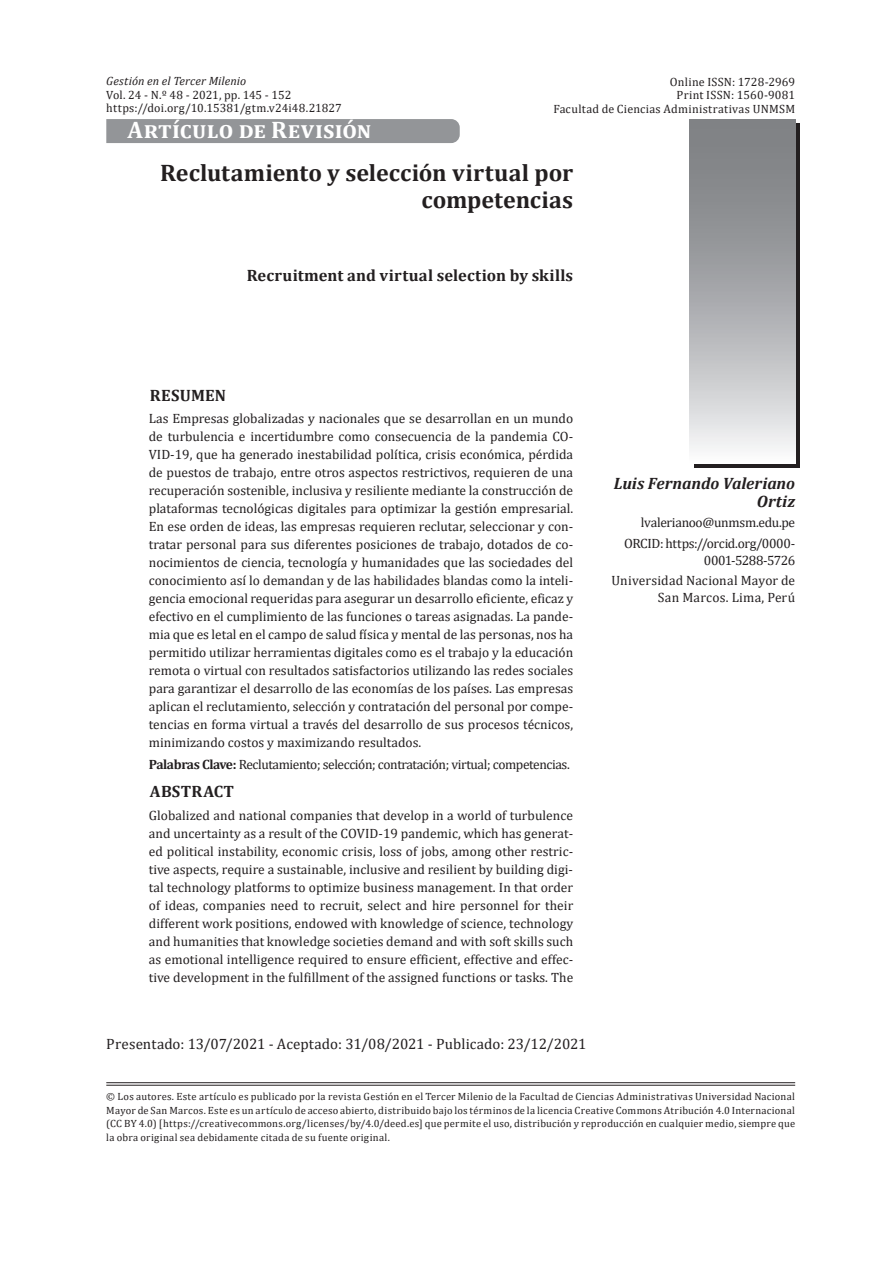
<style>
.page{position:relative;width:893px;height:1263px;background:#fff}
.page>*{position:absolute;margin:0;border:0;box-sizing:border-box;transform-origin:0 0}
.t1{font:700 24px/27px "Cambria";color:#231f20;text-align:right}
.t2{font:700 24px "Cambria";letter-spacing:.01em;color:#fff}
.t3{font:700 16.5px "Cambria";letter-spacing:.015em;color:#231f20}
.t4{font:italic 700 16.5px/18px "Cambria";color:#231f20;text-align:right}
.t5{font:15px "Cambria";color:#231f20}
.t6{font:13.5px/18px "Cambria";color:#231f20;text-align:justify}
.t7{font:13.5px "Cambria";letter-spacing:-.03em;color:#231f20}
.t8{font:13.5px/20.7px "Cambria";letter-spacing:-.025em;color:#231f20;text-align:right}
.t9{font:13.5px "Cambria";letter-spacing:.02em;color:#231f20}
.t10{font:12px/13.5px "Cambria";letter-spacing:.015em;color:#231f20;text-align:right}
.t11{font:italic 12px "Cambria";letter-spacing:.01em;color:#231f20}
.t12{font:10.5px/13.5px "Cambria";letter-spacing:.025em;color:#231f20;text-align:justify}
.s1{font-weight:700}
</style>
<div class="page">
<svg style="left:694px;top:123px;width:105px;height:345px;background:#484546"></svg>
<hr style="left:106px;top:1082px;width:689px;height:1px;background:#231f20">
<hr style="left:106px;top:1085px;width:689px;height:1px;background:#231f20">
<svg style="left:690px;top:119px;width:105px;height:344px;background:#adaeb1"></svg>
<div style="left:106px;top:119px;width:354px;height:24px;background:#939598"></div>
<p class="t11" style="left:106px;top:72px;width:142px">Gestión en el Tercer Milenio</p>
<p class="t10" style="left:106px;top:88px;width:187px">Vol. 24 - N.º 48 - 2021, pp. 145 - 152</p>
<p class="t10" style="left:106px;top:101px;width:237px">https://doi.org/10.15381/gtm.v24i48.21827</p>
<p class="t10" style="left:553px;top:75px;width:243px">Online ISSN: 1728-2969<br>Print ISSN: 1560-9081<br>Facultad de Ciencias Administrativas UNMSM</p>
<h1 class="t2" style="left:128px;top:113px;width:245px">Artículo de Revisión</h1>
<h1 class="t1" style="left:160px;top:158px;width:415px">Reclutamiento y selección virtual por competencias</h1>
<p class="t3" style="left:247px;top:264px;width:328px">Recruitment and virtual selection by skills</p>
<p class="t3" style="left:150px;top:383px;width:78px">RESUMEN</p>
<p class="t6" style="left:149px;top:409px;width:426px">Las Empresas globalizadas y nacionales que se desarrollan en un mundo de turbulencia e incertidumbre como consecuencia de la pandemia CO-VID-19, que ha generado inestabilidad política, crisis económica, pérdida de puestos de trabajo, entre otros aspectos restrictivos, requieren de una recuperación sostenible, inclusiva y resiliente mediante la construcción de plataformas tecnológicas digitales para optimizar la gestión empresarial.<br>En ese orden de ideas, las empresas requieren reclutar, seleccionar y con&shy;tratar personal para sus diferentes posiciones de trabajo, dotados de co&shy;nocimientos de ciencia, tecnología y humanidades que las sociedades del conocimiento así lo demandan y de las habilidades blandas como la inteli&shy;gencia emocional requeridas para asegurar un desarrollo eficiente, eficaz y efectivo en el cumplimiento de las funciones o tareas asignadas. La pande&shy;mia que es letal en el campo de salud física y mental de las personas, nos ha permitido utilizar herramientas digitales como es el trabajo y la educación remota o virtual con resultados satisfactorios utilizando las redes sociales para garantizar el desarrollo de las economías de los países. Las empresas aplican el reclutamiento, selección y contratación del personal por compe&shy;tencias en forma virtual a través del desarrollo de sus procesos técnicos, minimizando costos y maximizando resultados.</p>
<p class="t7" style="left:149px;top:756px;width:422px"><span class="s1">Palabras Clave:</span> Reclutamiento; selección; contratación; virtual; competencias.</p>
<p class="t3" style="left:150px;top:780px;width:86px">ABSTRACT</p>
<p class="t6" style="left:149px;top:806px;width:426px">Globalized and national companies that develop in a world of turbulence and uncertainty as a result of the COVID-19 pandemic, which has generat&shy;ed political instability, economic crisis, loss of jobs, among other restric&shy;tive aspects, require a sustainable, inclusive and resilient by building digi&shy;tal technology platforms to optimize business management. In that order of ideas, companies need to recruit, select and hire personnel for their different work positions, endowed with knowledge of science, technology and humanities that knowledge societies demand and with soft skills such as emotional intelligence required to ensure efficient, effective and effec&shy;tive development in the fulfillment of the assigned functions or tasks. The</p>
<p class="t5" style="left:106px;top:1035px;width:482px">Presentado: 13/07/2021 - Aceptado: 31/08/2021 - Publicado: 23/12/2021</p>
<p class="t4" style="left:614px;top:473px;width:183px">Luis Fernando Valeriano<br>Ortiz</p>
<p class="t8" style="left:624px;top:512px;width:173px">lvalerianoo@unmsm.edu.pe<br>ORCID: https://orcid.org/0000-</p>
<p class="t6" style="left:611px;top:550px;width:185px;line-height:20.7px;text-align:right">0001-5288-5726<br>Universidad Nacional Mayor de</p>
<p class="t9" style="left:658px;top:589px;width:139px">San Marcos. Lima, Perú</p>
<p class="t12" style="left:106px;top:1090px;width:690px">© Los autores. Este artículo es publicado por la revista Gestión en el Tercer Milenio de la Facultad de Ciencias Administrativas Universidad Nacional Mayor de San Marcos. Este es un artículo de acceso abierto, distribuido bajo los términos de la licencia Creative Commons Atribución 4.0 Internacional (CC BY 4.0) [https://creativecommons.org/licenses/by/4.0/deed.es] que permite el uso, distribución y reproducción en cualquier medio, siempre que la obra original sea debidamente citada de su fuente original.</p>
</div>
